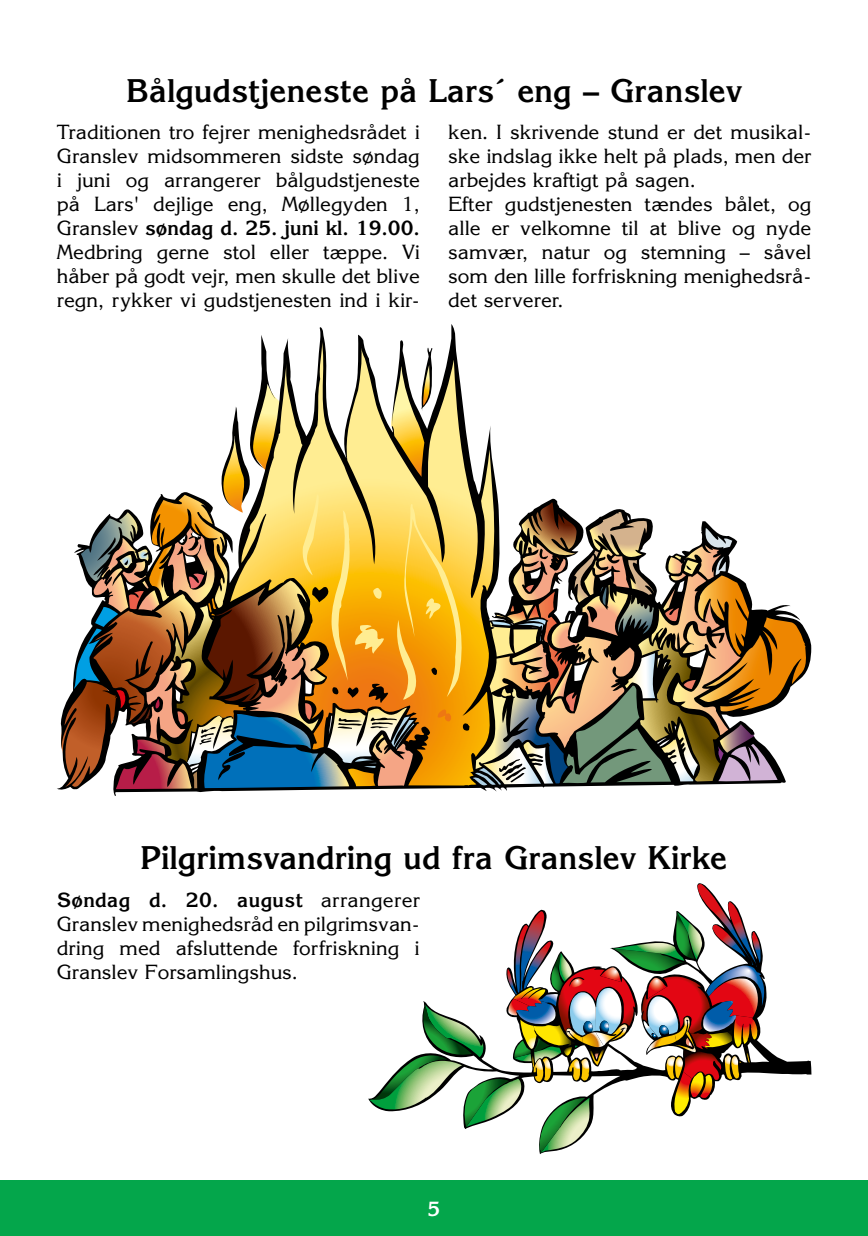
<style>
.page{position:relative;width:868px;height:1236px;background:#fff}
.page>*{position:absolute;margin:0;border:0;box-sizing:border-box;transform-origin:0 0}
.t1{font:700 32px "Korinna";color:#000}
.t2{font:20px/24px "Korinna";color:#000;text-align:justify}
.t3{font:700 20px "Korinna";color:#fff}
.s1{font-weight:700}
</style>
<div class="page">
<div style="left:0;top:1180px;width:867px;height:56px;background:#04a64b"></div>
<img style="left:59px;top:335px;width:748px;height:454px">
<svg style="left:368px;top:883px;width:443px;height:271px"></svg>
<svg style="left:369px;top:884px;width:396px;height:269px"></svg>
<h1 class="t1" style="left:126px;top:70px;width:617px">Bålgudstjeneste på Lars´ eng – Granslev</h1>
<p class="t2" style="left:57px;top:120px;width:364px">Traditionen tro fejrer menighedsrådet i Granslev midsommeren sidste søndag i juni og arrangerer bålgudstjeneste på Lars' dejlige eng, Møllegyden 1, Granslev <span class="s1">søndag d. 25. juni kl. 19.00.<br></span>Medbring gerne stol eller tæppe. Vi håber på godt vejr, men skulle det blive regn, rykker vi gudstjenesten ind i kir-</p>
<p class="t2" style="left:448px;top:120px;width:364px;text-align:left">ken. I skrivende stund er det musikal&shy;ske indslag ikke helt på plads, men der arbejdes kraftigt på sagen.<br>Efter gudstjenesten tændes bålet, og alle er velkomne til at blive og nyde samvær, natur og stemning – såvel som den lille forfriskning menighedsrå&shy;det serverer.</p>
<h1 class="t1" style="left:141px;top:838px;width:588px">Pilgrimsvandring ud fra Granslev Kirke</h1>
<p class="t2" style="left:57px;top:888px;width:365px"><span class="s1">Søndag d. 20. august</span> arrangerer Granslev menighedsråd en pilgrimsvan&shy;dring med afsluttende forfriskning i Granslev Forsamlingshus.</p>
<p class="t3" style="left:427px;top:1196px;width:14px">5</p>
</div>
